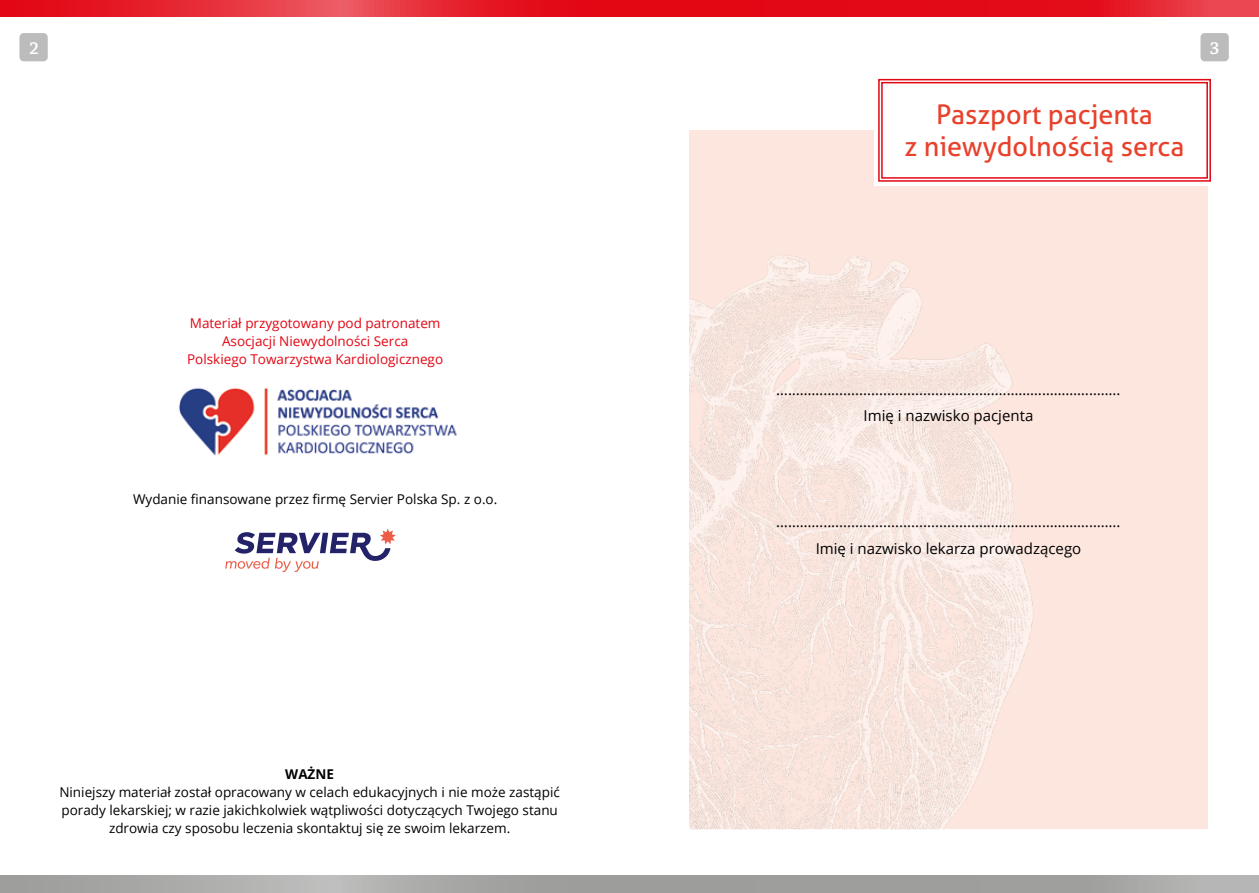
<style>
.page{position:relative;width:1259px;height:893px;background:#fff}
.page>*{position:absolute;margin:0;border:0;box-sizing:border-box;transform-origin:0 0}
.t1{font:27px/32.4px "Aller";color:#e8412c;text-align:center}
.t2{font:600 18px "Chaparral Pro";color:#fff}
.t3{font:15px/26.5px "Open Sans";color:#000;text-align:center}
.t4{font:13.5px/18px "Open Sans";color:#000;text-align:center}
.t5{font:13.5px/18px "Open Sans";color:#e30613;text-align:center}
.t6{font:700 13.5px "Open Sans";color:#000}
</style>
<div class="page">
<svg style="left:0;top:0;width:1259px;height:17px;background:#e51c28"></svg>
<svg style="left:0;top:875px;width:1259px;height:18px;background:#a5a5a4"></svg>
<div style="left:19px;top:33px;width:29px;height:28px;background:#bcbcbc;border-radius:4px"></div>
<div style="left:1200px;top:33px;width:28px;height:28px;background:#bcbcbc;border-radius:4px"></div>
<div style="left:689px;top:130px;width:519px;height:699px;background:#fce6dd"></div>
<img style="left:689px;top:255px;width:344px;height:574px">
<div style="left:873px;top:126px;width:339px;height:60px;background:#fff"></div>
<svg style="left:878px;top:78px;width:333px;height:104px"></svg>
<div style="left:881px;top:82px;width:327px;height:97px;border:1px solid #e30613"></div>
<img style="left:179px;top:387px;width:278px;height:69px">
<svg style="left:225px;top:529px;width:171px;height:43px"></svg>
<h2 class="t2" style="left:29px;top:38px;width:11px">2</h2>
<h2 class="t2" style="left:1209px;top:38px;width:11px">3</h2>
<p class="t5" style="left:187px;top:314px;width:257px">Materiał przygotowany pod patronatem<br>Asocjacji Niewydolności Serca<br>Polskiego Towarzystwa Kardiologicznego</p>
<p class="t4" style="left:133px;top:490px;width:366px">Wydanie finansowane przez firmę Servier Polska Sp. z o.o.</p>
<p class="t6" style="left:285px;top:764px;width:50px">WAŻNE</p>
<p class="t4" style="left:59px;top:783px;width:502px">Niniejszy materiał został opracowany w celach edukacyjnych i nie może zastąpić porady lekarskiej; w razie jakichkolwiek wątpliwości dotyczących Twojego stanu zdrowia czy sposobu leczenia skontaktuj się ze swoim lekarzem.</p>
<h1 class="t1" style="left:904px;top:98px;width:281px">Paszport pacjenta<br>z niewydolnością serca</h1>
<p class="t3" style="left:776px;top:376px;width:346px">…………...........................................…………………………..<br>Imię i nazwisko pacjenta</p>
<p class="t3" style="left:776px;top:508px;width:346px">…………...........................................…………………………..<br>Imię i nazwisko lekarza prowadzącego</p>
</div>
